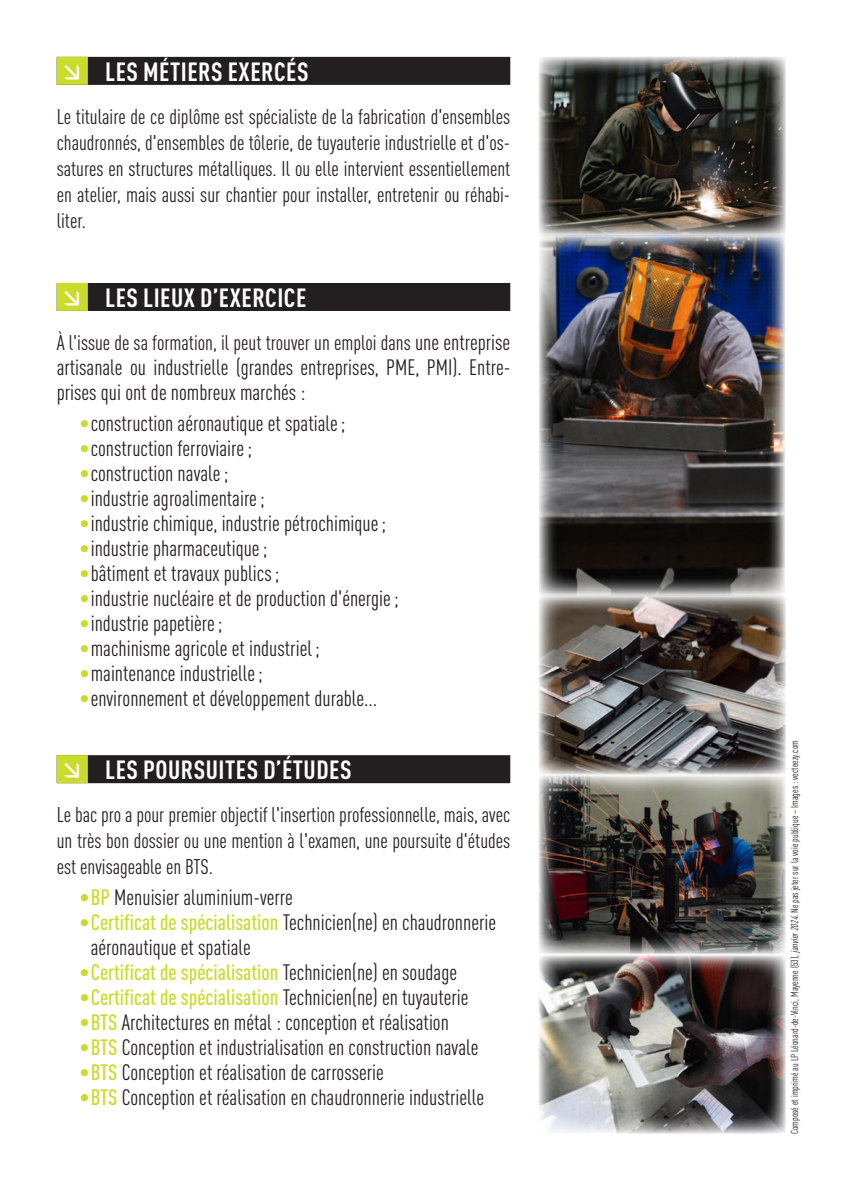
<style>
.page{position:relative;width:842px;height:1191px;background:#fff}
.page>*{position:absolute;margin:0;border:0;box-sizing:border-box;transform-origin:0 0}
.titre_famille_métiers{font:700 condensed 26px "DIN Pro";letter-spacing:.02em;color:#fff}
.t1{font:condensed 22px/25px "DIN Pro";color:#231f20}
.t2{font:500 condensed 22px "DIN Pro";color:#cadb2a}
.t3{font:condensed 21px/26px "DIN Pro";color:#231f20;text-align:justify}
.t4{font:condensed 10px "DIN Pro";color:#231f20}
.s1{font-size:22px}
.s2{color:#cadb2a}
.s3{font-weight:500;color:#cadb2a}
.s4{font-weight:400}
.s5{font-weight:400;color:#231f20}
.s6{font-style:italic}
</style>
<div class="page">
<img style="left:539px;top:955px;width:246px;height:178px">
<img style="left:539px;top:57px;width:246px;height:896px">
<div style="left:57px;top:57px;width:453px;height:28px;background:#231f20"></div>
<div style="left:57px;top:57px;width:31px;height:28px;background:#cadb2a"></div>
<div style="left:57px;top:283px;width:453px;height:28px;background:#231f20"></div>
<div style="left:57px;top:283px;width:31px;height:28px;background:#cadb2a"></div>
<div style="left:57px;top:755px;width:453px;height:28px;background:#231f20"></div>
<div style="left:57px;top:755px;width:31px;height:28px;background:#cadb2a"></div>
<p class="titre_famille_métiers" style="left:105px;top:52px;width:205px">LES MÉTIERS EXERCÉS</p>
<p class="t3" style="left:57px;top:102px;width:455px">Le titulaire de ce diplôme est spécialiste de la fabrication d'ensembles chaudronnés, d'ensembles de tôlerie, de tuyauterie industrielle et d'os&shy;satures en structures métalliques. Il ou elle intervient essentiellement en atelier, mais aussi sur chantier pour installer, entretenir ou réhabi&shy;liter.</p>
<p class="titre_famille_métiers" style="left:105px;top:278px;width:203px">LES LIEUX D’EXERCICE</p>
<p class="t3" style="left:57px;top:328px;width:455px">À l'issue de sa formation, il peut trouver un emploi dans <span class="s1">une entreprise</span></p>
<p class="t1" style="left:57px;top:353px;width:455px">artisanale ou industrielle (grandes entreprises, PME, PMI). Entre&shy;prises qui ont de nombreux marchés :</p>
<p class="t1" style="left:79px;top:409px;width:268px"><span class="s2">•</span>construction aéronautique et spatiale;</p>
<p class="t1" style="left:79px;top:434px;width:174px"><span class="s2">•</span>construction ferroviaire;</p>
<p class="t1" style="left:79px;top:459px;width:150px"><span class="s2">•</span>construction navale;</p>
<p class="t1" style="left:79px;top:484px;width:187px"><span class="s2">•</span>industrie agroalimentaire;</p>
<p class="t1" style="left:79px;top:509px;width:308px"><span class="s2">•</span>industrie chimique, industrie pétrochimique;</p>
<p class="t1" style="left:79px;top:534px;width:189px"><span class="s2">•</span>industrie pharmaceutique;</p>
<p class="t1" style="left:79px;top:559px;width:202px"><span class="s2">•</span>bâtiment et travaux publics;</p>
<p class="t1" style="left:79px;top:584px;width:321px"><span class="s2">•</span>industrie nucléaire et de production d'énergie;</p>
<p class="t1" style="left:79px;top:609px;width:145px"><span class="s2">•</span>industrie papetière;</p>
<p class="t1" style="left:79px;top:634px;width:242px"><span class="s2">•</span>machinisme agricole et industriel ;</p>
<p class="t1" style="left:79px;top:659px;width:185px"><span class="s2">•</span>maintenance industrielle;</p>
<p class="t1" style="left:79px;top:684px;width:299px"><span class="s2">•</span>environnement et développement durable...</p>
<p class="titre_famille_métiers" style="left:105px;top:750px;width:248px">LES POURSUITES D’ÉTUDES</p>
<p class="t3" style="left:57px;top:800px;width:455px">Le bac pro a pour premier objectif l'insertion professionnelle, mais, avec un très bon dossier ou une mention à l'examen, une poursuite d'études est envisageable en BTS.</p>
<p class="t1" style="left:79px;top:883px;width:215px"><span class="s2">•</span><span class="s3">BP</span> Menuisier aluminium-verre</p>
<p class="t1" style="left:91px;top:908px;width:407px;text-indent:-11px"><span class="s2">•</span><span class="s3">Certificat de spécialisation</span> Technicien(ne) en chaudronnerie aéronautique et spatiale</p>
<p class="t2" style="left:79px;top:956px;width:379px"><span class="s4">•</span>Certificat de spécialisation <span class="s5">Technicien(ne) en soudage</span></p>
<p class="t2" style="left:79px;top:981px;width:391px"><span class="s4">•</span>Certificat de spécialisation <span class="s5">Technicien(ne) en tuyauterie</span></p>
<p class="t1" style="left:79px;top:1008px;width:371px"><span class="s2">•</span><span class="s3">BTS</span> Architectures en métal : conception et réalisation</p>
<p class="t1" style="left:79px;top:1033px;width:401px"><span class="s2">•</span><span class="s3">BTS</span> Conception et industrialisation en construction navale</p>
<p class="t1" style="left:79px;top:1058px;width:306px"><span class="s2">•</span><span class="s3">BTS</span> Conception et réalisation de carrosserie</p>
<p class="t1" style="left:79px;top:1083px;width:406px"><span class="s2">•</span><span class="s3">BTS</span> Conception et réalisation en chaudronnerie industrielle</p>
<p class="t4" style="left:787px;top:1134px;width:395px;rotate:-90deg">Composé et imprimé au LP Léonard-de-Vinci, Mayenne (53), <span class="s6">janvier2024</span>. Ne pas jeter sur la voie publique – Images : vecteezy.com</p>
</div>
